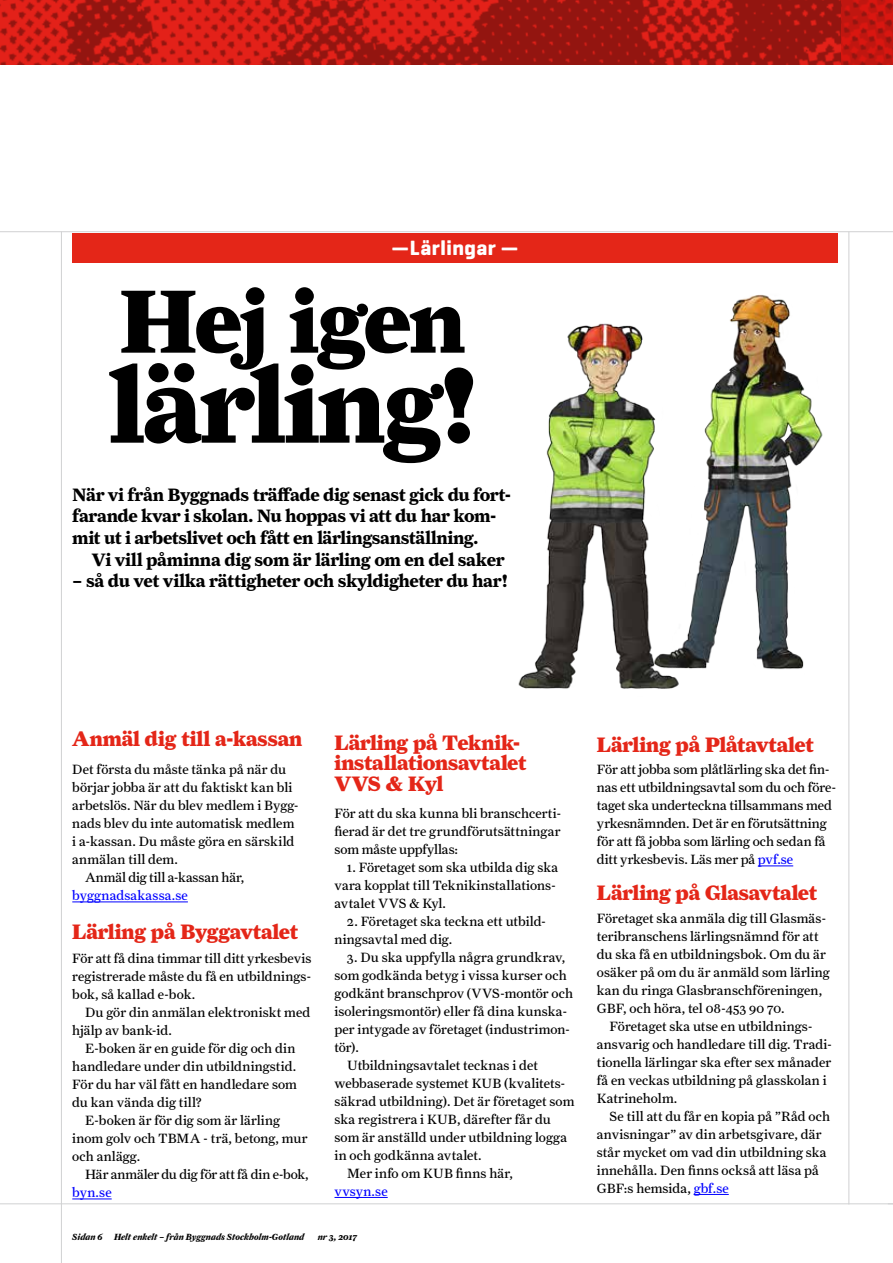
<style>
.page{position:relative;width:893px;height:1263px;background:#fff}
.page>*{position:absolute;margin:0;border:0;box-sizing:border-box;transform-origin:0 0}
.t1{font:108px "Farnham Display Black OSF";letter-spacing:-.02em;color:#000}
.t2{font:90px "Farnham Display Black OSF";letter-spacing:-.015em;color:#000}
.t3{font:21px/20.2px "Farnham Display Black OSF";letter-spacing:-.005em;color:#e42618}
.t4{font:700 21px "Geogrotesque";letter-spacing:.02em;color:#fff}
.t5{font:700 18px/21.6px "Farnham Text";letter-spacing:-.025em;color:#000}
.t6{font:13.5px/18px "Farnham Text";letter-spacing:.005em;color:#000}
.t7{font:13.5px "Farnham Text";letter-spacing:.01em;color:#00f}
.t8{font:italic 700 9px "Farnham Text";color:#000}
.s1{color:#00f}
</style>
<div class="page">
<hr style="left:0;top:1203px;width:893px;height:1px;background:#d0d1d2">
<svg style="left:0;top:0;width:842px;height:65px;background:#b31913"></svg>
<svg style="left:842px;top:0;width:51px;height:65px;background:#c11510"></svg>
<hr style="left:0;top:231px;width:893px;height:1px;background:#d0d1d2">
<hr style="left:849px;top:232px;width:1px;height:972px;background:#d0d1d2">
<hr style="left:61px;top:232px;width:1px;height:1031px;background:#d0d1d2">
<img style="left:518px;top:323px;width:161px;height:366px">
<img style="left:636px;top:294px;width:187px;height:382px">
<hr style="left:72px;top:902px;width:116px;height:1px;background:#00f">
<hr style="left:72px;top:1199px;width:40px;height:1px;background:#00f">
<div style="left:72px;top:233px;width:766px;height:30px;background:#e42618"></div>
<hr style="left:334px;top:1197px;width:54px;height:1px;background:#00f">
<hr style="left:758px;top:866px;width:35px;height:1px;background:#00f">
<hr style="left:694px;top:1194px;width:35px;height:1px;background:#00f">
<h3 class="t4" style="left:392px;top:235px;width:128px">—Lärlingar —</h3>
<h2 class="t2" style="left:120px;top:266px;width:347px">Hej igen</h2>
<h1 class="t1" style="left:109px;top:339px;width:368px">lärling!</h1>
<h3 class="t5" style="left:72px;top:484px;width:440px">När vi från Byggnads träffade dig senast gick du fort&shy;farande kvar i skolan. Nu hoppas vi att du har kom&shy;mit ut i arbetslivet och fått en lärlingsanställning.</h3>
<h3 class="t5" style="left:91px;top:548px;width:415px">Vi vill påminna dig som är lärling om en del saker</h3>
<h3 class="t5" style="left:72px;top:570px;width:436px">– så du vet vilka rättigheter och skyldigheter du har!</h3>
<h3 class="t3" style="left:72px;top:728px;width:231px">Anmäl dig till a-kassan</h3>
<p class="t6" style="left:72px;top:760px;width:215px">Det första du måste tänka på när du</p>
<p class="t6" style="left:72px;top:778px;width:222px">börjar jobba är att du faktiskt kan bli</p>
<p class="t6" style="left:72px;top:796px;width:228px">arbetslös. När du blev medlem i Bygg-</p>
<p class="t6" style="left:72px;top:814px;width:224px">nads blev du inte automatisk medlem</p>
<p class="t6" style="left:72px;top:832px;width:224px">i a-kassan. Du måste göra en särskild</p>
<p class="t6" style="left:72px;top:850px;width:107px">anmälan till dem.</p>
<p class="t6" style="left:85px;top:868px;width:161px">Anmäl dig till a-kassan här,</p>
<p class="t7" style="left:72px;top:887px;width:117px">byggnadsakassa.se</p>
<h3 class="t3" style="left:72px;top:921px;width:227px">Lärling på Byggavtalet</h3>
<p class="t6" style="left:72px;top:949px;width:241px;text-align:justify">För att få dina timmar till ditt yrkesbevis registrerade måste du få en utbildnings&shy;bok, så kallad e-bok.</p>
<p class="t6" style="left:72px;top:1003px;width:240px;text-indent:13px">Du gör din anmälan elektroniskt med hjälp av bank-id.</p>
<p class="t6" style="left:72px;top:1039px;width:226px;text-align:justify;text-indent:13px">E-boken är en guide för dig och din handledare under din utbildningstid.<br>För du har väl fått en handledare som du kan vända dig till?</p>
<p class="t6" style="left:72px;top:1111px;width:237px;text-indent:13px">E-boken är för dig som är lärling inom golv och TBMA - trä, betong, mur och anlägg.</p>
<p class="t6" style="left:85px;top:1165px;width:225px">Här anmäler du dig för att få din e-bok,</p>
<p class="t7" style="left:72px;top:1184px;width:41px">byn.se</p>
<h3 class="t3" style="left:334px;top:732px;width:194px">Lärling på Teknik&shy;installationsavtalet<br>VVS &amp; Kyl</h3>
<p class="t6" style="left:334px;top:804px;width:228px;text-align:justify">För att du ska kunna bli branschcerti&shy;fierad är det tre grundförutsättningar som måste uppfyllas:</p>
<p class="t6" style="left:334px;top:858px;width:225px;text-indent:13px">1. Företaget som ska utbilda dig ska vara kopplat till Teknikinstallations&shy;avtalet VVS &amp; Kyl.</p>
<p class="t6" style="left:334px;top:912px;width:213px;text-indent:13px">2. Företaget ska teckna ett utbild&shy;ningsavtal med dig.</p>
<p class="t6" style="left:347px;top:948px;width:219px">3. Du ska uppfylla några grundkrav,</p>
<p class="t6" style="left:334px;top:966px;width:234px">som godkända betyg i vissa kurser och</p>
<p class="t6" style="left:334px;top:984px;width:240px">godkänt branschprov (VVS-montör och</p>
<p class="t6" style="left:334px;top:1002px;width:234px">isoleringsmontör) eller få dina kunska-</p>
<p class="t6" style="left:334px;top:1020px;width:237px">per intygade av företaget (industrimon-</p>
<p class="t6" style="left:334px;top:1038px;width:26px">tör).</p>
<p class="t6" style="left:347px;top:1056px;width:192px">Utbildningsavtalet tecknas i det</p>
<p class="t6" style="left:334px;top:1074px;width:232px">webbaserade systemet KUB (kvalitets-</p>
<p class="t6" style="left:334px;top:1092px;width:241px">säkrad utbildning). Det är företaget som</p>
<p class="t6" style="left:334px;top:1110px;width:218px">ska registrera i KUB, därefter får du</p>
<p class="t6" style="left:334px;top:1128px;width:234px">som är anställd under utbildning logga</p>
<p class="t6" style="left:334px;top:1146px;width:149px">in och godkänna avtalet.</p>
<p class="t6" style="left:347px;top:1164px;width:167px">Mer info om KUB finns här,</p>
<p class="t7" style="left:334px;top:1183px;width:55px">vvsyn.se</p>
<p class="t8" style="left:72px;top:1232px;width:32px">Sidan 6</p>
<p class="t8" style="left:114px;top:1232px;width:192px">Helt enkelt – från Byggnads Stockholm-Gotland</p>
<p class="t8" style="left:318px;top:1232px;width:41px">nr 3, 2017</p>
<h3 class="t3" style="left:597px;top:734px;width:218px">Lärling på Plåtavtalet</h3>
<p class="t6" style="left:597px;top:760px;width:241px">För att jobba som plåtlärling ska det fin&shy;nas ett utbildningsavtal som du och före&shy;taget ska underteckna tillsammans med yrkesnämnden. Det är en förutsättning för att få jobba som lärling och sedan få ditt yrkesbevis. Läs mer på <span class="s1">pvf.se</span></p>
<h3 class="t3" style="left:597px;top:882px;width:222px">Lärling på Glasavtalet</h3>
<p class="t6" style="left:597px;top:909px;width:235px">Företaget ska anmäla dig till Glasmäs&shy;teribranschens lärlingsnämnd för att du ska få en utbildningsbok. Om du är osäker på om du är anmäld som lärling kan du ringa Glasbranschföreningen, GBF, och höra, tel 08-453 90 70.</p>
<p class="t6" style="left:597px;top:1017px;width:237px;text-indent:13px">Företaget ska utse en utbildnings&shy;ansvarig och handledare till dig. Tradi&shy;tionella lärlingar ska efter sex månader få en veckas utbildning på glasskolan i Katrineholm.</p>
<p class="t6" style="left:597px;top:1107px;width:235px;text-indent:13px">Se till att du får en kopia på ”Råd och anvisningar” av din arbetsgivare, där står mycket om vad din utbildning ska innehålla. Den finns också att läsa på GBF:s hemsida, <span class="s1">gbf.se</span></p>
</div>
